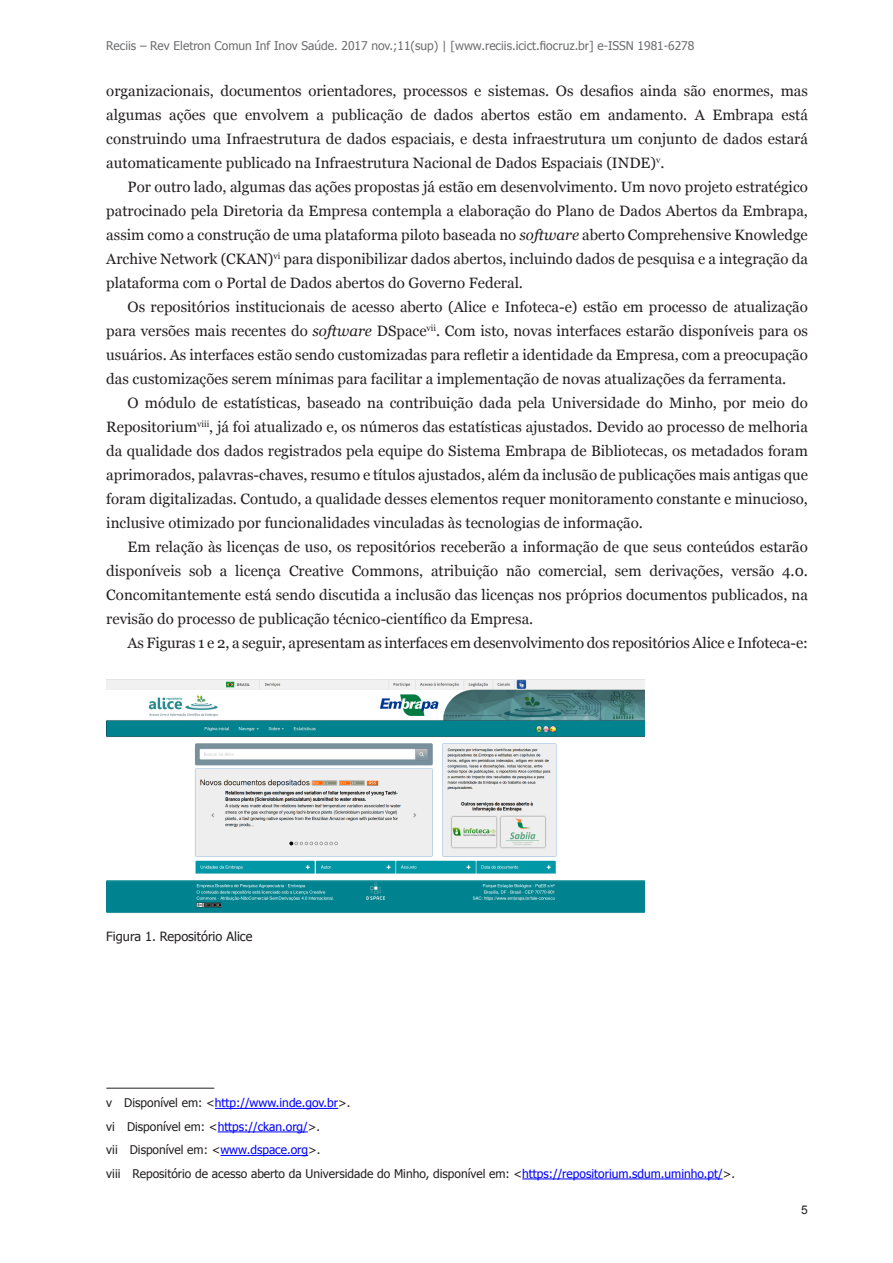
<style>
.page{position:relative;width:893px;height:1263px;background:#fff}
.page>*{position:absolute;margin:0;border:0;box-sizing:border-box;transform-origin:0 0}
.t1{font:15px/24px "Georgia";color:#231f20;text-align:justify}
.t2{font:12.75px "Tahoma";color:#231f20}
.t3{font:12px/23.5px "Tahoma";color:#231f20}
.t4{font:12px "Tahoma";color:#6c6d70}
.t5{font:12px "Arial";color:#231f20}
.s1{font-style:italic}
.s2{color:#00f}
</style>
<div class="page">
<img style="left:106px;top:679px;width:539px;height:234px">
<hr style="left:106px;top:1088px;width:108px;height:1px;background:#231f20">
<hr style="left:215px;top:1108px;width:123px;height:1px;background:#00f">
<hr style="left:218px;top:1131px;width:90px;height:1px;background:#00f">
<hr style="left:220px;top:1155px;width:88px;height:1px;background:#00f">
<hr style="left:522px;top:1178px;width:201px;height:1px;background:#00f">
<p class="t4" style="left:106px;top:38px;width:590px">Reciis – Rev Eletron Comun Inf Inov Saúde. 2017 nov.;11(sup) | [www.reciis.icict.fiocruz.br] e-ISSN 1981-6278</p>
<p class="t1" style="left:106px;top:80px;width:703px">organizacionais, documentos orientadores, processos e sistemas. Os desafios ainda são enormes, mas algumas ações que envolvem a publicação de dados abertos estão em andamento. A Embrapa está construindo uma Infraestrutura de dados espaciais, e desta infraestrutura um conjunto de dados estará automaticamente publicado na Infraestrutura Nacional de Dados Espaciais (INDE)<sup>v</sup>.</p>
<p class="t1" style="left:106px;top:176px;width:703px;text-indent:21px">Por outro lado, algumas das ações propostas já estão em desenvolvimento. Um novo projeto estratégico patrocinado pela Diretoria da Empresa contempla a elaboração do Plano de Dados Abertos da Embrapa, assim como a construção de uma plataforma piloto baseada no <span class="s1">software</span> aberto Comprehensive Knowledge Archive Network (CKAN)<sup>vi</sup> para disponibilizar dados abertos, incluindo dados de pesquisa e a integração da plataforma com o Portal de Dados abertos do Governo Federal.</p>
<p class="t1" style="left:106px;top:296px;width:703px;text-indent:21px">Os repositórios institucionais de acesso aberto (Alice e Infoteca-e) estão em processo de atualização para versões mais recentes do <span class="s1">software</span> DSpace<sup>vii</sup>. Com isto, novas interfaces estarão disponíveis para os usuários. As interfaces estão sendo customizadas para refletir a identidade da Empresa, com a preocupação das customizações serem mínimas para facilitar a implementação de novas atualizações da ferramenta.</p>
<p class="t1" style="left:106px;top:392px;width:703px;text-indent:21px">O módulo de estatísticas, baseado na contribuição dada pela Universidade do Minho, por meio do Repositorium<sup>viii</sup>, já foi atualizado e, os números das estatísticas ajustados. Devido ao processo de melhoria da qualidade dos dados registrados pela equipe do Sistema Embrapa de Bibliotecas, os metadados foram aprimorados, palavras-chaves, resumo e títulos ajustados, além da inclusão de publicações mais antigas que foram digitalizadas. Contudo, a qualidade desses elementos requer monitoramento constante e minucioso, inclusive otimizado por funcionalidades vinculadas às tecnologias de informação.</p>
<p class="t1" style="left:106px;top:536px;width:703px;text-indent:21px">Em relação às licenças de uso, os repositórios receberão a informação de que seus conteúdos estarão disponíveis sob a licença Creative Commons, atribuição não comercial, sem derivações, versão 4.0.<br>Concomitantemente está sendo discutida a inclusão das licenças nos próprios documentos publicados, na revisão do processo de publicação técnico-científico da Empresa.</p>
<p class="t1" style="left:128px;top:632px;width:682px">As Figuras 1 e 2, a seguir, apresentam as interfaces em desenvolvimento dos repositórios Alice e Infoteca-e:</p>
<p class="t2" style="left:106px;top:928px;width:148px">Figura 1. Repositório Alice</p>
<p class="t3" style="left:106px;top:1091px;width:630px">v Disponível em: &lt;<span class="s2">http://www.inde.gov.br</span>&gt;.<br>vi Disponível em: &lt;<span class="s2">https://ckan.org/</span>&gt;.<br>vii Disponível em: &lt;<span class="s2">www.dspace.org</span>&gt;.<br>viii Repositório de acesso aberto da Universidade do Minho, disponível em: &lt;<span class="s2">https://repositorium.sdum.uminho.pt/</span>&gt;.</p>
<p class="t5" style="left:801px;top:1202px;width:8px">5</p>
</div>
